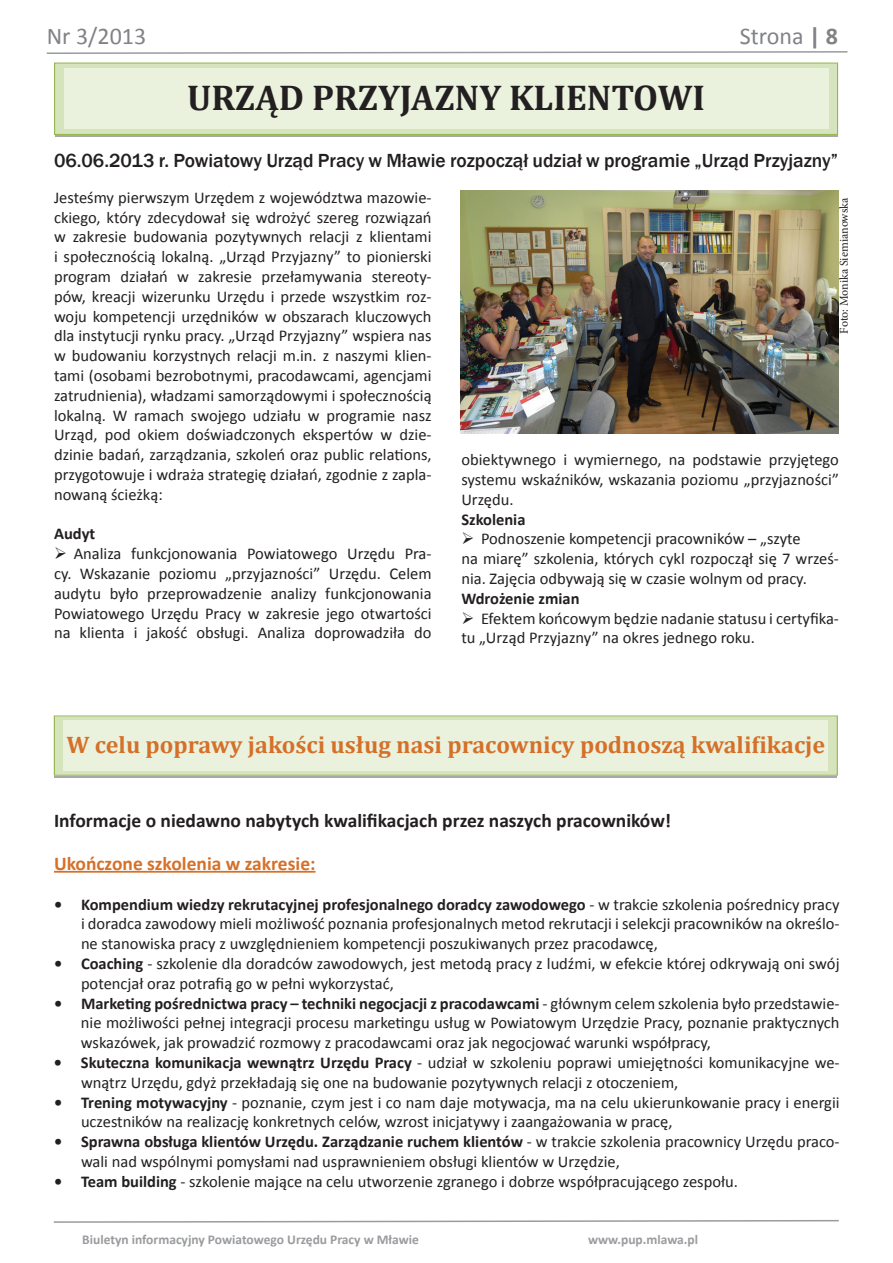
<style>
.page{position:relative;width:893px;height:1263px;background:#fff}
.page>*{position:absolute;margin:0;border:0;box-sizing:border-box;transform-origin:0 0}
.t1{font:700 36px "Cambria";color:#231f20}
.t2{font:700 24px "Cambria";color:#d57029}
.t3{font:24px "Calibri";color:#808285}
.t4{font:500 19.5px "Franklin Gothic";color:#231f20}
.t5{font:700 19.5px "Calibri";color:#231f20}
.t6{font:700 19.5px "Calibri";color:#d57029}
.t7{font:16.5px/19.8px "Calibri";color:#231f20}
.t8{font:700 16.5px "Calibri";color:#231f20}
.t9{font:700 13.5px "Calibri";color:#999b9e}
.t10{font:12px "Minion Pro";letter-spacing:-.005em;color:#231f20}
.s1{font-weight:700}
</style>
<div class="page">
<svg style="left:46px;top:51px;width:802px;height:3px"></svg>
<hr style="left:54px;top:871px;width:262px;height:2px;background:#d57029">
<img style="left:460px;top:190px;width:378px;height:244px">
<svg style="left:53px;top:1220px;width:786px;height:3px"></svg>
<div style="left:55px;top:65px;width:782px;height:72px;background:#a8a8a8"></div>
<div style="left:55px;top:63px;width:782px;height:71px;background:#d5e4bc"></div>
<div style="left:54px;top:63px;width:784px;height:72px;border:1px solid #94b54d"></div>
<div style="left:64px;top:68px;width:764px;height:5px;background:#eaf2de"></div>
<div style="left:64px;top:73px;width:764px;height:5px;background:#eaf2de"></div>
<hr style="left:64px;top:78px;width:764px;height:4px;background:#eaf2de">
<div style="left:64px;top:82px;width:764px;height:40px;background:#eaf2de"></div>
<div style="left:64px;top:122px;width:764px;height:7px;background:#eaf2de"></div>
<div style="left:54px;top:716px;width:783px;height:59px;background:#d5e4bc"></div>
<div style="left:54px;top:715px;width:784px;height:61px;border:1px solid #94b54d"></div>
<hr style="left:63px;top:720px;width:765px;height:4px;background:#eaf2de">
<hr style="left:63px;top:724px;width:765px;height:4px;background:#eaf2de">
<hr style="left:63px;top:728px;width:765px;height:4px;background:#eaf2de">
<div style="left:63px;top:732px;width:765px;height:33px;background:#eaf2de"></div>
<div style="left:63px;top:765px;width:765px;height:6px;background:#eaf2de"></div>
<h2 class="t3" style="left:47px;top:21px;width:101px">Nr 3/2013</h2>
<h2 class="t3" style="left:740px;top:21px;width:100px">Strona <span class="s1">| 8</span></h2>
<h1 class="t1" style="left:187px;top:75px;width:519px">URZĄD PRZYJAZNY KLIENTOWI</h1>
<p class="t4" style="left:54px;top:149px;width:786px">06.06.2013 r. Powiatowy Urząd Pracy w Mławie rozpoczął udział w programie „Urząd Przyjazny”</p>
<p class="t7" style="left:54px;top:187px;width:379px;text-align:justify">Jesteśmy pierwszym Urzędem z województwa mazowie&shy;ckiego, który zdecydował się wdrożyć szereg rozwiązań w zakresie budowania pozytywnych relacji z klientami i społecznością lokalną. „Urząd Przyjazny” to pionierski program działań w zakresie przełamywania stereoty&shy;pów, kreacji wizerunku Urzędu i przede wszystkim roz&shy;woju kompetencji urzędników w obszarach kluczowych dla instytucji rynku pracy. „Urząd Przyjazny” wspiera nas w budowaniu korzystnych relacji m.in. z naszymi klien&shy;tami (osobami bezrobotnymi, pracodawcami, agencjami zatrudnienia), władzami samorządowymi i społecznością lokalną. W ramach swojego udziału w programie nasz Urząd, pod okiem doświadczonych ekspertów w dzie&shy;dzinie badań, zarządzania, szkoleń oraz public relations, przygotowuje i wdraża strategię działań, zgodnie z zapla&shy;nowaną ścieżką:</p>
<p class="t8" style="left:54px;top:524px;width:43px">Audyt</p>
<p class="t7" style="left:54px;top:543px;width:379px;text-align:justify">➢ Analiza funkcjonowania Powiatowego Urzędu Pra&shy;cy. Wskazanie poziomu „przyjazności” Urzędu. Celem audytu było przeprowadzenie analizy funkcjonowania Powiatowego Urzędu Pracy w zakresie jego otwartości na klienta i jakość obsługi. Analiza doprowadziła do</p>
<p class="t10" style="left:836px;top:334px;width:137px;rotate:-90deg">Foto: Monika Siemianowska</p>
<p class="t7" style="left:461px;top:449px;width:379px;text-align:justify">obiektywnego i wymiernego, na podstawie przyjętego systemu wskaźników, wskazania poziomu „przyjazności” Urzędu.</p>
<p class="t8" style="left:461px;top:509px;width:66px">Szkolenia</p>
<p class="t7" style="left:461px;top:528px;width:379px">➢ Podnoszenie kompetencji pracowników – „szyte<br>na miarę” szkolenia, których cykl rozpoczął się 7 wrześ&shy;nia. Zajęcia odbywają się w czasie wolnym od pracy.</p>
<p class="t8" style="left:461px;top:588px;width:120px">Wdrożenie zmian</p>
<p class="t7" style="left:461px;top:607px;width:379px">➢ Efektem końcowym będzie nadanie statusu i certyfika&shy;tu „Urząd Przyjazny” na okres jednego roku.</p>
<h2 class="t2" style="left:66px;top:730px;width:760px">W celu poprawy jakości usług nasi pracownicy podnoszą kwalifikacje</h2>
<p class="t5" style="left:54px;top:808px;width:619px">Informacje o niedawno nabytych kwalifikacjach przez naszych pracowników!</p>
<p class="t6" style="left:54px;top:851px;width:263px">Ukończone szkolenia w zakresie:</p>
<p class="t7" style="left:81px;top:893px;width:760px;text-align:justify;text-indent:-27px"><span class="s1">• Kompendium wiedzy rekrutacyjnej profesjonalnego doradcy zawodowego</span> - w trakcie szkolenia pośrednicy pracy i doradca zawodowy mieli możliwość poznania profesjonalnych metod rekrutacji i selekcji pracowników na określo&shy;ne stanowiska pracy z uwzględnieniem kompetencji poszukiwanych przez pracodawcę,</p>
<p class="t7" style="left:81px;top:953px;width:760px;text-indent:-27px"><span class="s1">• Coaching</span> - szkolenie dla doradców zawodowych, jest metodą pracy z ludźmi, w efekcie której odkrywają oni swój potencjał oraz potrafią go w pełni wykorzystać,</p>
<p class="t7" style="left:81px;top:992px;width:760px;text-align:justify;text-indent:-27px"><span class="s1">• Marketing pośrednictwa pracy – techniki negocjacji z pracodawcami</span> - głównym celem szkolenia było przedstawie&shy;nie możliwości pełnej integracji procesu marketingu usług w Powiatowym Urzędzie Pracy, poznanie praktycznych wskazówek, jak prowadzić rozmowy z pracodawcami oraz jak negocjować warunki współpracy,</p>
<p class="t7" style="left:81px;top:1052px;width:760px;text-indent:-27px"><span class="s1">• Skuteczna komunikacja wewnątrz Urzędu Pracy</span> - udział w szkoleniu poprawi umiejętności komunikacyjne we&shy;wnątrz Urzędu, gdyż przekładają się one na budowanie pozytywnych relacji z otoczeniem,</p>
<p class="t7" style="left:81px;top:1091px;width:760px;text-indent:-27px"><span class="s1">• Trening motywacyjny</span> - poznanie, czym jest i co nam daje motywacja, ma na celu ukierunkowanie pracy i energii uczestników na realizację konkretnych celów, wzrost inicjatywy i zaangażowania w pracę,</p>
<p class="t7" style="left:81px;top:1131px;width:760px;text-indent:-27px"><span class="s1">• Sprawna obsługa klientów Urzędu. Zarządzanie ruchem klientów</span> - w trakcie szkolenia pracownicy Urzędu praco&shy;wali nad wspólnymi pomysłami nad usprawnieniem obsługi klientów w Urzędzie,</p>
<p class="t7" style="left:54px;top:1171px;width:685px"><span class="s1">• Team building</span> - szkolenie mające na celu utworzenie zgranego i dobrze współpracującego zespołu.</p>
<p class="t9" style="left:82px;top:1231px;width:338px">Biuletyn informacyjny Powiatowego Urzędu Pracy w Mławie</p>
<p class="t9" style="left:588px;top:1231px;width:112px">www.pup.mlawa.pl</p>
</div>
